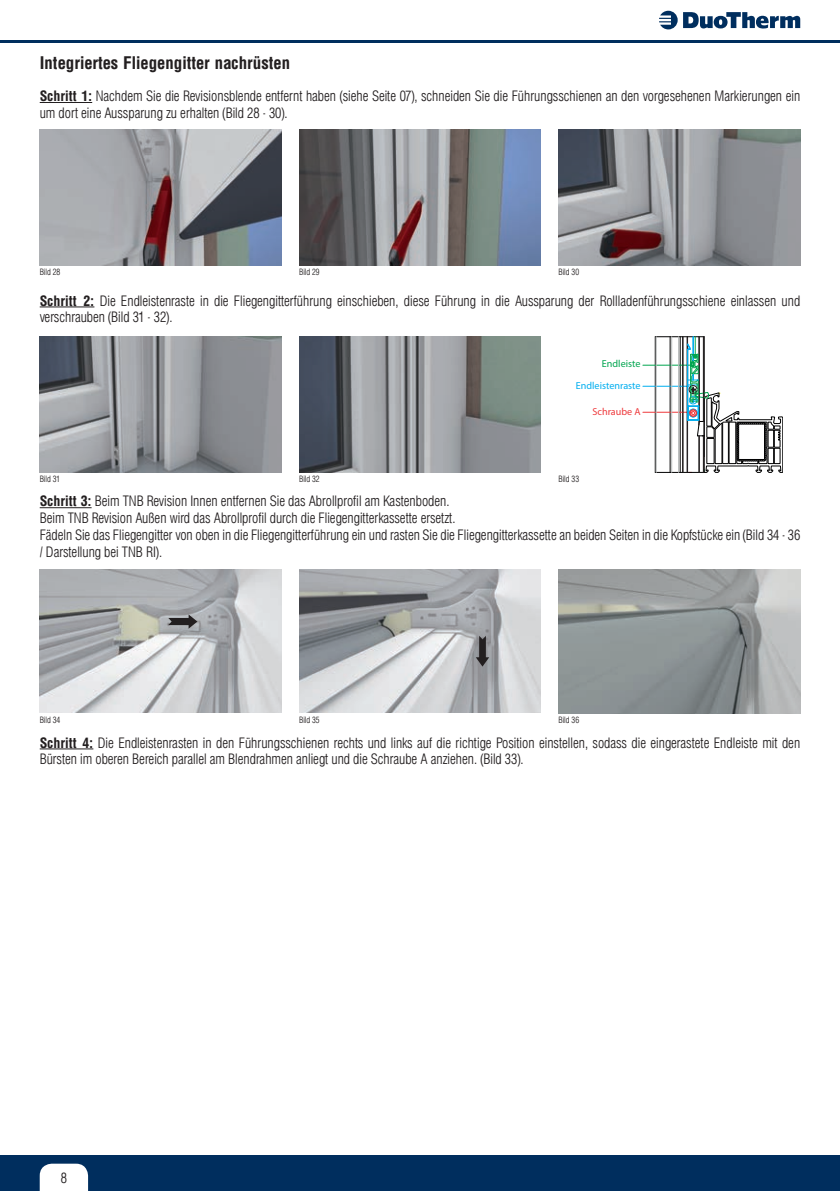
<style>
.page{position:relative;width:840px;height:1191px;background:#fff}
.page>*{position:absolute;margin:0;border:0;box-sizing:border-box;transform-origin:0 0}
.t1{font:700 condensed 17px "AT Triumvirate";color:#231f20}
.t2{font:300 condensed 14px/16.8px "AT Triumvirate";color:#231f20}
.t3{font:10.2px "Myriad Pro";color:#00aeef}
.t4{font:10.2px "Myriad Pro";color:#00a54f}
.t5{font:10.2px "Myriad Pro";color:#ee393c}
.t6{font:300 condensed 8.6px "AT Triumvirate";color:#231f20}
.s1{font-weight:700}
</style>
<div class="page">
<div style="left:0;top:1155px;width:839px;height:36px;background:#002e5e"></div>
<svg style="left:40px;top:1163px;width:48px;height:28px"></svg>
<hr style="left:0;top:40px;width:839px;height:2px;background:#002e5e">
<svg style="left:659px;top:11px;width:140px;height:18px"></svg>
<hr style="left:40px;top:102px;width:52px;height:1px;background:#231f20">
<img style="left:40px;top:129px;width:241px;height:136px">
<img style="left:299px;top:129px;width:241px;height:136px">
<img style="left:558px;top:129px;width:241px;height:136px">
<hr style="left:40px;top:306px;width:54px;height:1px;background:#231f20">
<hr style="left:40px;top:748px;width:53px;height:1px;background:#231f20">
<img style="left:40px;top:336px;width:241px;height:136px">
<img style="left:299px;top:336px;width:241px;height:136px">
<hr style="left:40px;top:507px;width:52px;height:1px;background:#231f20">
<img style="left:558px;top:569px;width:241px;height:144px">
<img style="left:40px;top:569px;width:241px;height:144px">
<svg style="left:168px;top:614px;width:29px;height:14px"></svg>
<img style="left:299px;top:569px;width:241px;height:144px">
<svg style="left:475px;top:636px;width:14px;height:30px"></svg>
<hr style="left:681px;top:337px;width:1px;height:135px;background:#231f20">
<hr style="left:679px;top:337px;width:1px;height:135px;background:#000001">
<hr style="left:669px;top:337px;width:1px;height:135px;background:#000001">
<hr style="left:654px;top:337px;width:1px;height:135px;background:#000001">
<hr style="left:655px;top:472px;width:48px;height:1px;background:#000001">
<hr style="left:655px;top:336px;width:48px;height:1px;background:#000001">
<hr style="left:642px;top:365px;width:50px;height:1px;background:#00a54f">
<hr style="left:642px;top:412px;width:49px;height:1px;background:#ee393c">
<hr style="left:642px;top:386px;width:46px;height:1px;background:#00aeef">
<hr style="left:682px;top:337px;width:1px;height:135px;background:#231f20">
<hr style="left:678px;top:337px;width:1px;height:135px;background:#b6b9b9">
<hr style="left:671px;top:337px;width:1px;height:135px;background:#b6b9b9">
<hr style="left:655px;top:337px;width:1px;height:135px;background:#b6b9b9">
<svg style="left:686px;top:337px;width:96px;height:136px"></svg>
<p class="t1" style="left:40px;top:52px;width:252px">Integriertes Fliegengitter nachrüsten</p>
<p class="t2" style="left:40px;top:87px;width:761px"><span class="s1">Schritt 1:</span> Nachdem Sie die Revisionsblende entfernt haben (siehe Seite 07), schneiden Sie die Führungsschienen an den vorgesehenen Markierungen ein um dort eine Aussparung zu erhalten (Bild 28 - 30).</p>
<p class="t6" style="left:40px;top:266px;width:22px">Bild 28</p>
<p class="t6" style="left:299px;top:266px;width:22px">Bild 29</p>
<p class="t6" style="left:558px;top:266px;width:22px">Bild 30</p>
<p class="t2" style="left:40px;top:292px;width:761px"><span class="s1">Schritt 2:</span> Die Endleistenraste in die Fliegengitterführung einschieben, diese Führung in die Aussparung der Rollladenführungsschiene einlassen und verschrauben (Bild 31 - 32).</p>
<p class="t4" style="left:601px;top:358px;width:40px">Endleiste</p>
<p class="t3" style="left:575px;top:379px;width:66px">Endleistenraste</p>
<p class="t5" style="left:592px;top:405px;width:50px">Schraube A</p>
<p class="t6" style="left:40px;top:473px;width:22px">Bild 31</p>
<p class="t6" style="left:299px;top:473px;width:22px">Bild 32</p>
<p class="t2" style="left:40px;top:492px;width:761px"><span class="s1">Schritt 3:</span> Beim TNB Revision Innen entfernen Sie das Abrollprofil am Kastenboden.<br>Beim TNB Revision Außen wird das Abrollprofil durch die Fliegengitterkassette ersetzt.<br>Fädeln Sie das Fliegengitter von oben in die Fliegengitterführung ein und rasten Sie die Fliegengitterkassette an beiden Seiten in die Kopfstücke ein (Bild 34 - 36 / Darstellung bei TNB RI).</p>
<p class="t6" style="left:558px;top:473px;width:22px">Bild 33</p>
<p class="t6" style="left:40px;top:713px;width:22px">Bild 34</p>
<p class="t6" style="left:299px;top:713px;width:22px">Bild 35</p>
<p class="t6" style="left:558px;top:714px;width:22px">Bild 36</p>
<p class="t2" style="left:40px;top:733px;width:761px"><span class="s1">Schritt 4:</span> Die Endleistenrasten in den Führungsschienen rechts und links auf die richtige Position einstellen, sodass die eingerastete Endleiste mit den<br>Bürsten im oberen Bereich parallel am Blendrahmen anliegt und die Schraube A anziehen. (Bild 33).</p>
<p class="t2" style="left:61px;top:1168px;width:8px">8</p>
</div>
